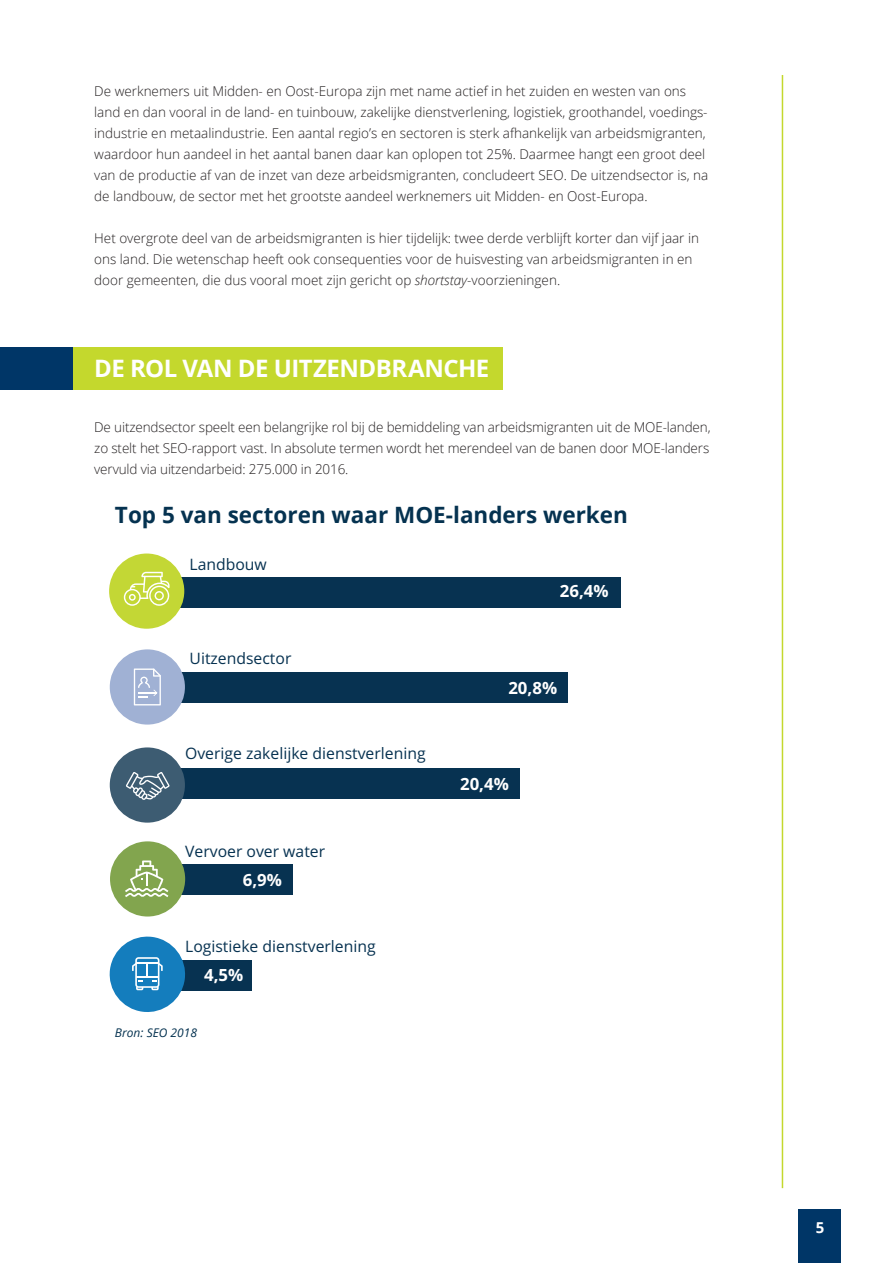
<style>
.page{position:relative;width:893px;height:1263px;background:#fff}
.page>*{position:absolute;margin:0;border:0;box-sizing:border-box;transform-origin:0 0}
.broodtekst{font:700 24px "Open Sans";letter-spacing:-.025em;color:#fff}
.t1{font:700 22.5px "Open Sans";color:#053250}
.t2{font:700 19.95px "Open Sans";color:#073251}
.t3{font:700 16.8px "Open Sans";color:#fff}
.t4{font:15.75px "Open Sans";color:#073251}
.t5{font:700 15px "Open Sans";color:#fff}
.broodtekst-2{font:300 13.5px/21px "Open Sans";color:#231f20}
.t6{font:12.6px "Open Sans";color:#073251}
.t7{font:italic 12px "Open Sans";color:#053250}
.s1{font-style:italic}
</style>
<div class="page">
<hr style="left:782px;top:75px;width:1px;height:1113px;background:#c4d82d">
<div style="left:799px;top:1209px;width:42px;height:54px;background:#003667"></div>
<div style="left:69px;top:347px;width:434px;height:43px;background:#c4d82d"></div>
<div style="left:0;top:347px;width:72px;height:43px;background:#003667"></div>
<div style="left:176px;top:577px;width:445px;height:30px;background:#073251"></div>
<div style="left:176px;top:672px;width:391px;height:31px;background:#073251"></div>
<div style="left:176px;top:768px;width:344px;height:31px;background:#073251"></div>
<div style="left:176px;top:864px;width:116px;height:31px;background:#073251"></div>
<div style="left:176px;top:960px;width:76px;height:30px;background:#073251"></div>
<div style="left:110px;top:649px;width:75px;height:75px;background:#a0b1d4;border-radius:50%"></div>
<div style="left:110px;top:747px;width:75px;height:76px;background:#3d5c72;border-radius:50%"></div>
<svg style="left:134px;top:668px;width:27px;height:37px"></svg>
<div style="left:110px;top:841px;width:75px;height:75px;background:#82a54e;border-radius:50%"></div>
<svg style="left:125px;top:860px;width:43px;height:37px"></svg>
<svg style="left:126px;top:772px;width:44px;height:28px"></svg>
<svg style="left:109px;top:936px;width:78px;height:76px"></svg>
<div style="left:109px;top:553px;width:75px;height:76px;background:#c3d735;border-radius:50%"></div>
<svg style="left:124px;top:572px;width:46px;height:34px"></svg>
<p class="broodtekst-2" style="left:94px;top:80px;width:615px">De werknemers uit Midden- en Oost-Europa zijn met name actief in het zuiden en westen van ons land en dan vooral in de land- en tuinbouw, zakelijke dienstverlening, logistiek, groothandel, voedings&shy;industrie en metaalindustrie. Een aantal regio’s en sectoren is sterk afhankelijk van arbeidsmigranten, waardoor hun aandeel in het aantal banen daar kan oplopen tot 25%. Daarmee hangt een groot deel van de productie af van de inzet van deze arbeidsmigranten, concludeert SEO. De uitzendsector is, na de landbouw, de sector met het grootste aandeel werknemers uit Midden- en Oost-Europa.</p>
<p class="broodtekst-2" style="left:94px;top:227px;width:606px">Het overgrote deel van de arbeidsmigranten is hier tijdelijk: twee derde verblijft korter dan vijf jaar in ons land. Die wetenschap heeft ook consequenties voor de huisvesting van arbeidsmigranten in en door gemeenten, die dus vooral moet zijn gericht op <span class="s1">shortstay</span>-voorzieningen.</p>
<p class="broodtekst" style="left:94px;top:351px;width:397px">DE ROL VAN DE UITZENDBRANCHE</p>
<p class="broodtekst-2" style="left:94px;top:416px;width:618px;text-align:justify">De uitzendsector speelt een belangrijke rol bij de bemiddeling van arbeidsmigranten uit de MOE-landen, zo stelt het SEO-rapport vast. In absolute termen wordt het merendeel van de banen door MOE-landers vervuld via uitzendarbeid: 275.000 in 2016.</p>
<p class="t2" style="left:116px;top:497px;width:456px">Top 5 van sectoren waar MOE-landers werken</p>
<p class="t1" style="left:115px;top:499px;width:514px">Top 5 van sectoren waar MOE-landers werken</p>
<p class="t4" style="left:190px;top:553px;width:79px">Landbouw</p>
<p class="t4" style="left:190px;top:648px;width:103px">Uitzendsector</p>
<p class="t4" style="left:185px;top:743px;width:242px">Overige zakelijke dienstverlening</p>
<p class="t4" style="left:185px;top:840px;width:141px">Vervoer over water</p>
<p class="t3" style="left:243px;top:867px;width:41px">6,9%</p>
<p class="t4" style="left:185px;top:936px;width:192px">Logistieke dienstverlening</p>
<p class="t3" style="left:204px;top:963px;width:41px">4,5%</p>
<p class="t7" style="left:115px;top:1024px;width:84px">Bron: SEO 2018</p>
<p class="t6" style="left:94px;top:1033px;width:93px">Bron: SEO 2018</p>
<p class="t3" style="left:560px;top:579px;width:50px">26,4%</p>
<p class="t3" style="left:508px;top:676px;width:50px">20,8%</p>
<p class="t3" style="left:460px;top:772px;width:50px">20,4%</p>
<p class="t5" style="left:816px;top:1217px;width:10px">5</p>
</div>
